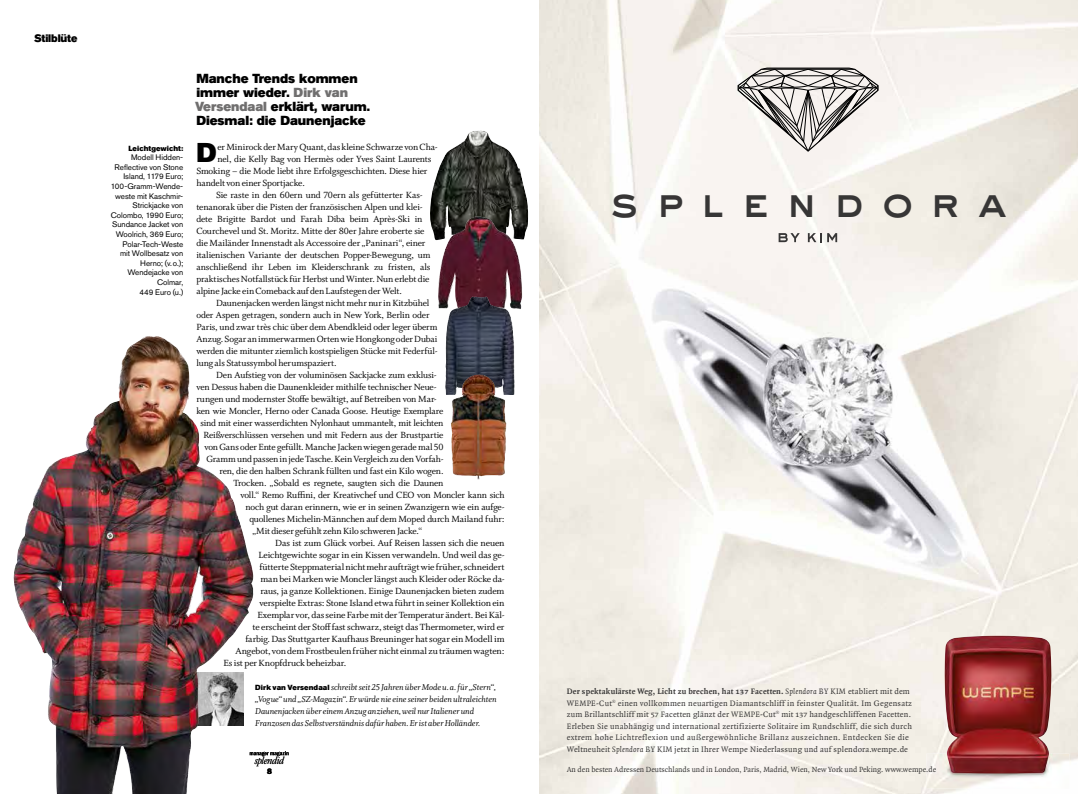
<style>
.page{position:relative;width:1078px;height:794px;background:#fff}
.page>*{position:absolute;margin:0;border:0;box-sizing:border-box;transform-origin:0 0}
.t1{font:42px "WG Wempe Gothic";letter-spacing:.4em;color:#373636}
.t2{font:27px "Akzidenz Grotesk Pro Super";color:#000}
.t3{font:13px/14px "Akzidenz Grotesk Pro Super";letter-spacing:-.005em;color:#000}
.t4{font:10.8px "Akzidenz Grotesk Pro Super";letter-spacing:-.01em;color:#000}
.t5{font:italic 300 condensed 10.7px "ITC Garamond Std";letter-spacing:.01em;color:#000;scale:.93 1}
.t6{font:10px "Whitman Roman LF";letter-spacing:-.015em;color:#000}
.t7{font:9.5px/12px "Whitman Italic LF";letter-spacing:-.005em;color:#000}
.t8{font:8.5px/11.5px "WA Wempe Antiqua";letter-spacing:.03em;color:#373636}
.t9{font:8px/9.6px "Akzidenz Grotesk Pro";letter-spacing:-.005em;color:#000;text-align:right}
.t10{font:8px "WA Wempe Antiqua";color:#373636}
.t11{font:8px "ITC Franklin Gothic Std Hvy";color:#000}
.t12{font:7.4px "Akzidenz Grotesk Pro Super";letter-spacing:.01em;color:#000}
.s1{color:#706f6f}
.s2{font-family:"Akzidenz Grotesk Pro Super";font-size:7.4px}
.s3{font-weight:700}
.s4{font-style:italic}
.s5{color:#363635}
</style>
<div class="page">
<img style="left:430px;top:130px;width:98px;height:110px">
<img style="left:13px;top:336px;width:241px;height:458px">
<img style="left:437px;top:216px;width:85px;height:93px">
<img style="left:445px;top:296px;width:69px;height:99px">
<img style="left:450px;top:374px;width:56px;height:105px">
<img style="left:539px;top:0;width:538px;height:794px">
<svg style="left:737px;top:68px;width:141px;height:84px"></svg>
<svg style="left:778px;top:233px;width:21px;height:9px"></svg>
<svg style="left:807px;top:233px;width:30px;height:9px"></svg>
<img style="left:926px;top:753px;width:143px;height:35px">
<svg style="left:926px;top:766px;width:9px;height:7px"></svg>
<img style="left:944px;top:635px;width:107px;height:138px">
<svg style="left:250px;top:751px;width:38px;height:5px"></svg>
<p class="t4" style="left:34px;top:31px;width:45px">Stilblüte</p>
<p class="t12" style="left:128px;top:143px;width:56px">Leichtgewicht:</p>
<p class="t9" style="left:111px;top:152px;width:74px">Modell Hidden-<br>Reflective von Stone<br>Island, 1179 Euro;<br>100-Gramm-Wende&shy;weste mit Kaschmir-<br>Strickjacke von<br>Colombo, 1990 Euro;<br>Sundance Jacket von<br>Woolrich, 369 Euro;<br>Polar-Tech-Weste mit Wollbesatz von<br>Herno; (v.o.);<br>Wendejacke von<br>Colmar,<br>449 Euro (u.)</p>
<h3 class="t3" style="left:195px;top:71px;width:176px">Manche Trends kommen immer wieder. <span class="s1">Dirk van<br>Versendaal</span> erklärt, warum.<br>Diesmal: die Daunenjacke</h3>
<h2 class="t2" style="left:196px;top:135px;width:22px">D</h2>
<p class="t6" style="left:217px;top:141px;width:221px">er Minirock der Mary Quant, das kleine Schwarze von Cha-</p>
<p class="t6" style="left:217px;top:153px;width:215px">nel, die Kelly Bag von Hermès oder Yves Saint Laurents</p>
<p class="t6" style="left:196px;top:165px;width:233px">Smoking – die Mode liebt ihre Erfolgsgeschichten. Diese hier</p>
<p class="t6" style="left:196px;top:177px;width:110px">handelt von einer Sportjacke.</p>
<p class="t6" style="left:216px;top:189px;width:208px">Sie raste in den 60ern und 70ern als gefütterter Kas-</p>
<p class="t6" style="left:196px;top:201px;width:227px">tenanorak über die Pisten der französischen Alpen und klei-</p>
<p class="t6" style="left:196px;top:213px;width:228px">dete Brigitte Bardot und Farah Diba beim Après-Ski in</p>
<p class="t6" style="left:196px;top:225px;width:229px">Courchevel und St. Moritz. Mitte der 80er Jahre eroberte sie</p>
<p class="t6" style="left:196px;top:237px;width:230px">die Mailänder Innenstadt als Accessoire der „Paninari“, einer</p>
<p class="t6" style="left:196px;top:249px;width:236px">italienischen Variante der deutschen Popper-Bewegung, um</p>
<p class="t6" style="left:196px;top:261px;width:236px">anschließend ihr Leben im Kleiderschrank zu fristen, als</p>
<p class="t6" style="left:196px;top:273px;width:235px">praktisches Notfallstück für Herbst und Winter. Nun erlebt die</p>
<p class="t6" style="left:196px;top:285px;width:207px">alpine Jacke ein Comeback auf den Laufstegen der Welt.</p>
<p class="t6" style="left:216px;top:297px;width:215px">Daunenjacken werden längst nicht mehr nur in Kitzbühel</p>
<p class="t6" style="left:196px;top:309px;width:235px">oder Aspen getragen, sondern auch in New York, Berlin oder</p>
<p class="t6" style="left:196px;top:321px;width:243px">Paris, und zwar très chic über dem Abendkleid oder leger überm</p>
<p class="t6" style="left:196px;top:333px;width:243px">Anzug. Sogar an immerwarmen Orten wie Hongkong oder Dubai</p>
<p class="t6" style="left:196px;top:345px;width:242px">werden die mitunter ziemlich kostspieligen Stücke mit Federfül-</p>
<p class="t6" style="left:196px;top:357px;width:142px">lung als Statussymbol herumspaziert.</p>
<p class="t6" style="left:216px;top:369px;width:222px">Den Aufstieg von der voluminösen Sackjacke zum exklusi-</p>
<p class="t6" style="left:196px;top:381px;width:241px">ven Dessus haben die Daunenkleider mithilfe technischer Neue-</p>
<p class="t6" style="left:196px;top:393px;width:241px">rungen und modernster Stoffe bewältigt, auf Betreiben von Mar-</p>
<p class="t6" style="left:196px;top:405px;width:248px">ken wie Moncler, Herno oder Canada Goose. Heutige Exemplare</p>
<p class="t6" style="left:200px;top:417px;width:244px">sind mit einer wasserdichten Nylonhaut ummantelt, mit leichten</p>
<p class="t6" style="left:203px;top:429px;width:242px">Reißverschlüssen versehen und mit Federn aus der Brustpartie</p>
<p class="t6" style="left:204px;top:441px;width:241px">von Gans oder Ente gefüllt. Manche Jacken wiegen gerade mal 50</p>
<p class="t6" style="left:206px;top:453px;width:238px">Gramm und passen in jede Tasche. Kein Vergleich zu den Vorfah-</p>
<p class="t6" style="left:219px;top:465px;width:225px">ren, die den halben Schrank füllten und fast ein Kilo wogen.</p>
<p class="t6" style="left:233px;top:477px;width:212px">Trocken. „Sobald es regnete, saugten sich die Daunen</p>
<p class="t6" style="left:240px;top:489px;width:266px">voll.“ Remo Ruffini, der Kreativchef und CEO von Moncler kann sich</p>
<p class="t6" style="left:245px;top:501px;width:260px">noch gut daran erinnern, wie er in seinen Zwanzigern wie ein aufge-</p>
<p class="t6" style="left:249px;top:513px;width:257px">quollenes Michelin-Männchen auf dem Moped durch Mailand fuhr:</p>
<p class="t6" style="left:252px;top:525px;width:171px">„Mit dieser gefühlt zehn Kilo schweren Jacke.“</p>
<p class="t6" style="left:275px;top:537px;width:231px">Das ist zum Glück vorbei. Auf Reisen lassen sich die neuen</p>
<p class="t6" style="left:258px;top:549px;width:247px">Leichtgewichte sogar in ein Kissen verwandeln. Und weil das ge-</p>
<p class="t6" style="left:259px;top:561px;width:247px">fütterte Steppmaterial nicht mehr aufträgt wie früher, schneidert</p>
<p class="t6" style="left:260px;top:573px;width:246px">man bei Marken wie Moncler längst auch Kleider oder Röcke da-</p>
<p class="t6" style="left:260px;top:585px;width:245px">raus, ja ganze Kollektionen. Einige Daunenjacken bieten zudem</p>
<p class="t6" style="left:259px;top:597px;width:247px">verspielte Extras: Stone Island etwa führt in seiner Kollektion ein</p>
<p class="t6" style="left:257px;top:609px;width:249px">Exemplar vor, das seine Farbe mit der Temperatur ändert. Bei Käl-</p>
<p class="t6" style="left:252px;top:621px;width:253px">te erscheint der Stoff fast schwarz, steigt das Thermometer, wird er</p>
<p class="t6" style="left:245px;top:633px;width:260px">farbig. Das Stuttgarter Kaufhaus Breuninger hat sogar ein Modell im</p>
<p class="t6" style="left:235px;top:645px;width:270px">Angebot, von dem Frostbeulen früher nicht einmal zu träumen wagten:</p>
<p class="t6" style="left:223px;top:657px;width:125px">Es ist per Knopfdruck beheizbar.</p>
<p class="t7" style="left:255px;top:681px;width:243px"><span class="s2">Dirk van Versendaal</span> schreibt seit 25 Jahren über Mode u.a. für „Stern“, „Vogue“ und „SZ-Magazin“. Er würde nie eine seiner beiden ultraleichten Daunenjacken über einem Anzug anziehen, weil nur Italiener und Franzosen das Selbstverständnis dafür haben. Er ist aber Holländer.</p>
<p class="t5" style="left:255px;top:755px;width:32px">splendid</p>
<p class="t11" style="left:267px;top:766px;width:6px">8</p>
<h1 class="t1" style="left:608px;top:187px;width:399px">Splendora</h1>
<p class="t8" style="left:566px;top:686px;width:347px"><span class="s3">Der spektakulärste Weg, Licht zu brechen, hat 137 Facetten.</span> <span class="s4">Splendora</span> BY KIM etabliert mit dem WEMPE-Cut<sup>®</sup> einen vollkommen neuartigen Diamantschliff in feinster Qualität. Im Gegensatz zum Brillantschliff mit 57 Facetten glänzt der WEMPE-Cut<sup>®</sup> mit 137 hand geschliffenen Facetten.<br>Erleben Sie unabhängig und international zertifizierte Solitaire im Rundschliff, die sich durch extrem hohe Lichtreflexion und außergewöhnliche Brillanz auszeichnen. Entdecken Sie die Weltneuheit <span class="s4">Splendora</span> BY KIM jetzt in Ihrer Wempe Niederlassung und auf splendora.wempe.de</p>
<p class="t10" style="left:566px;top:765px;width:371px">An den besten Adressen Deutschlands und in London, Paris, Madrid, Wien, New York und Peking. www.wempe<span class="s5">.de</span></p>
</div>
